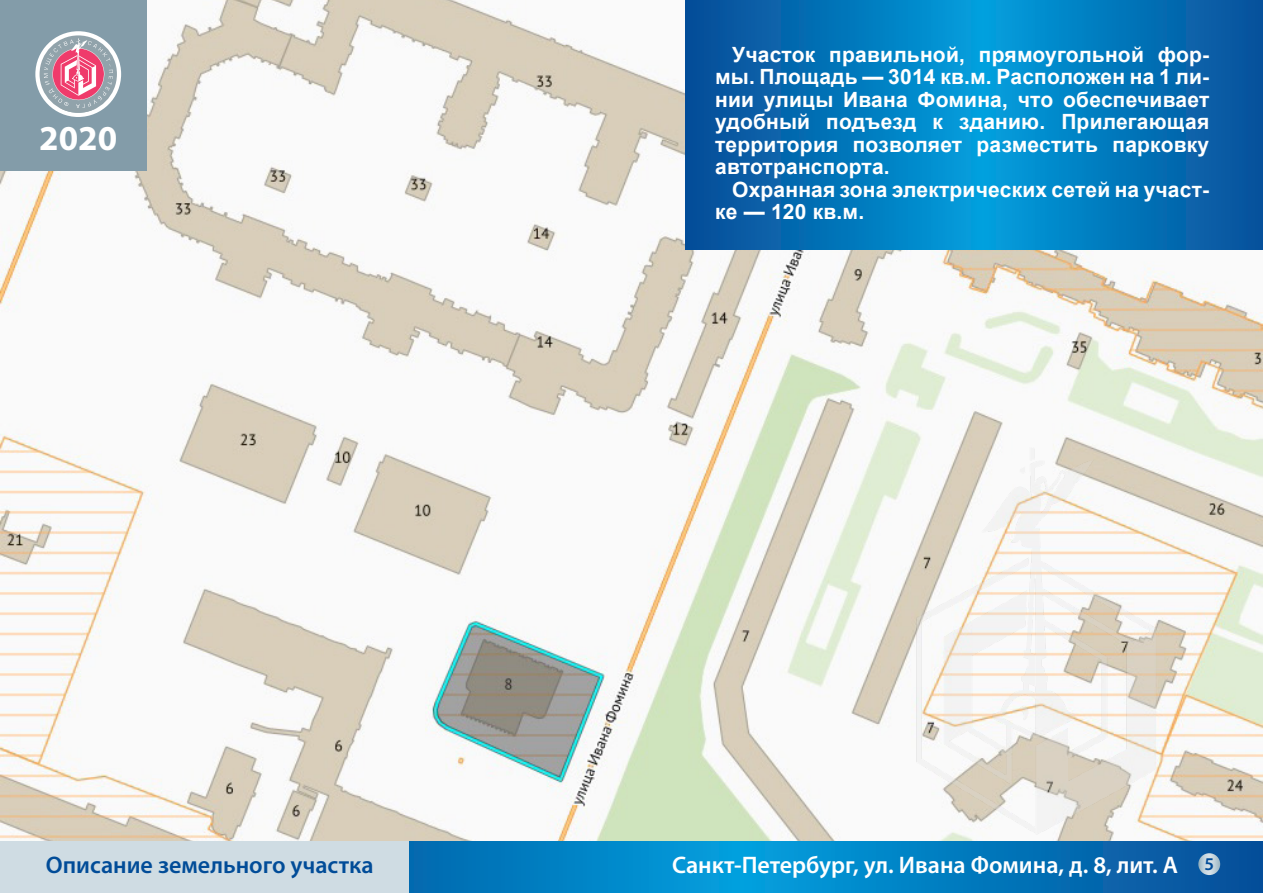
<style>
.page{position:relative;width:1263px;height:893px;background:#fff}
.page>*{position:absolute;margin:0;border:0;box-sizing:border-box;transform-origin:0 0}
.t1{font:700 35.1px "Myriad Pro";color:#fff}
.t2{font:600 24px "Myriad Pro";color:#fff}
.t3{font:600 24px "Myriad Pro";color:#014c98}
.t4{font:700 21px/22.5px "Arial";letter-spacing:.01em;color:#fff;text-align:justify}
.text_basic{font:600 18px "Myriad Pro";color:#014c98}
</style>
<div class="page">
<div style="left:0;top:0;width:147px;height:170px;background:#839ca9"></div>
<img style="left:4px;top:1px;width:1254px;height:892px">
<p class="t1" style="left:39px;top:115px;width:79px">2020</p>
<p class="t4" style="left:715px;top:43px;width:496px;text-indent:17px">Участок правильной, прямоугольной фор&shy;мы. Площадь — 3014 кв.м. Расположен на 1 ли&shy;нии улицы Ивана Фомина, что обеспечивает удобный подъезд к зданию. Прилегающая территория позволяет разместить парковку автотранспорта.</p>
<p class="t4" style="left:715px;top:178px;width:496px;text-indent:17px">Охранная зона электрических сетей на участ&shy;ке — 120 кв.м.</p>
<p class="t3" style="left:46px;top:849px;width:329px">Описание земельного участка</p>
<p class="t2" style="left:672px;top:849px;width:507px">Санкт-Петербург, ул. Ивана Фомина, д. 8, лит. А</p>
<p class="text_basic" style="left:1204px;top:852px;width:11px">5</p>
</div>
